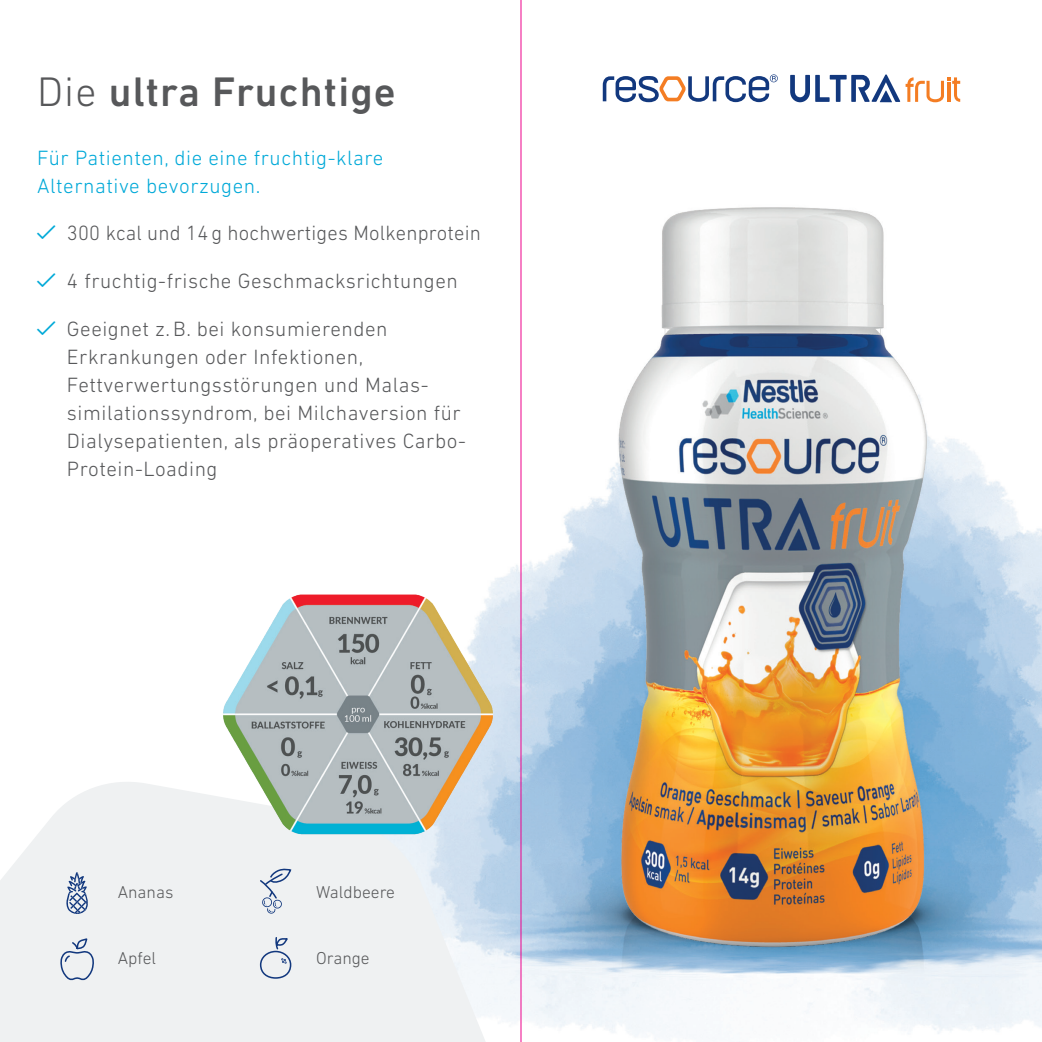
<style>
.page{position:relative;width:1042px;height:1042px;background:#fff}
.page>*{position:absolute;margin:0;border:0;box-sizing:border-box;transform-origin:0 0}
.t1{font:500 42px "DIN Next LT Pro";letter-spacing:.025em;color:#57585a}
.t2{font:300 21px/28px "DIN Next LT Pro";letter-spacing:.025em;color:#57585a}
.t3{font:300 21px/28px "DIN Next LT Pro";letter-spacing:.025em;color:#00a9d8}
.t4{font:300 17.5px "DIN Next LT Pro";color:#57585a}
.s1{font-weight:300}
</style>
<div class="page">
<img style="left:488px;top:528px;width:554px;height:514px">
<img style="left:516px;top:155px;width:512px;height:885px">
<svg style="left:0;top:777px;width:510px;height:265px;fill:#eff1f2"></svg>
<div style="left:260px;top:951px;width:31px;height:28px;border:2px solid #12387e;border-radius:50%"></div>
<svg style="left:275px;top:936px;width:13px;height:14px"></svg>
<svg style="left:280px;top:957px;width:7px;height:7px"></svg>
<svg style="left:64px;top:872px;width:27px;height:42px"></svg>
<svg style="left:59px;top:938px;width:36px;height:43px"></svg>
<svg style="left:259px;top:868px;width:33px;height:46px"></svg>
<img style="left:218px;top:590px;width:278px;height:248px">
<svg style="left:603px;top:74px;width:175px;height:28px"></svg>
<svg style="left:790px;top:74px;width:170px;height:28px"></svg>
<hr style="left:947px;top:83px;width:3px;height:19px;background:#f47d23">
<hr style="left:521px;top:0;width:1px;height:1042px;background:#ed028c">
<h1 class="t1" style="left:37px;top:67px;width:360px"><span class="s1">Die</span> ultra Fruchtige</h1>
<p class="t3" style="left:37px;top:143px;width:348px">Für Patienten, die eine fruchtig-klare<br>Alternative bevorzugen.</p>
<p class="t2" style="left:67px;top:219px;width:415px">300 kcal und 14 g hochwertiges Molkenprotein</p>
<p class="t2" style="left:67px;top:267px;width:392px">4 fruchtig-frische Geschmacksrichtungen</p>
<p class="t2" style="left:67px;top:315px;width:400px">Geeignet z. B. bei konsumierenden Erkrankungen oder Infektionen, Fettverwertungsstörungen und Malas&shy;similationssyndrom, bei Milchaversion für Dialysepatienten, als präoperatives Carbo-Protein-Loading</p>
<p class="t4" style="left:118px;top:881px;width:57px">Ananas</p>
<p class="t4" style="left:316px;top:881px;width:80px">Waldbeere</p>
<p class="t4" style="left:118px;top:948px;width:40px">Apfel</p>
<p class="t4" style="left:316px;top:948px;width:55px">Orange</p>
</div>
